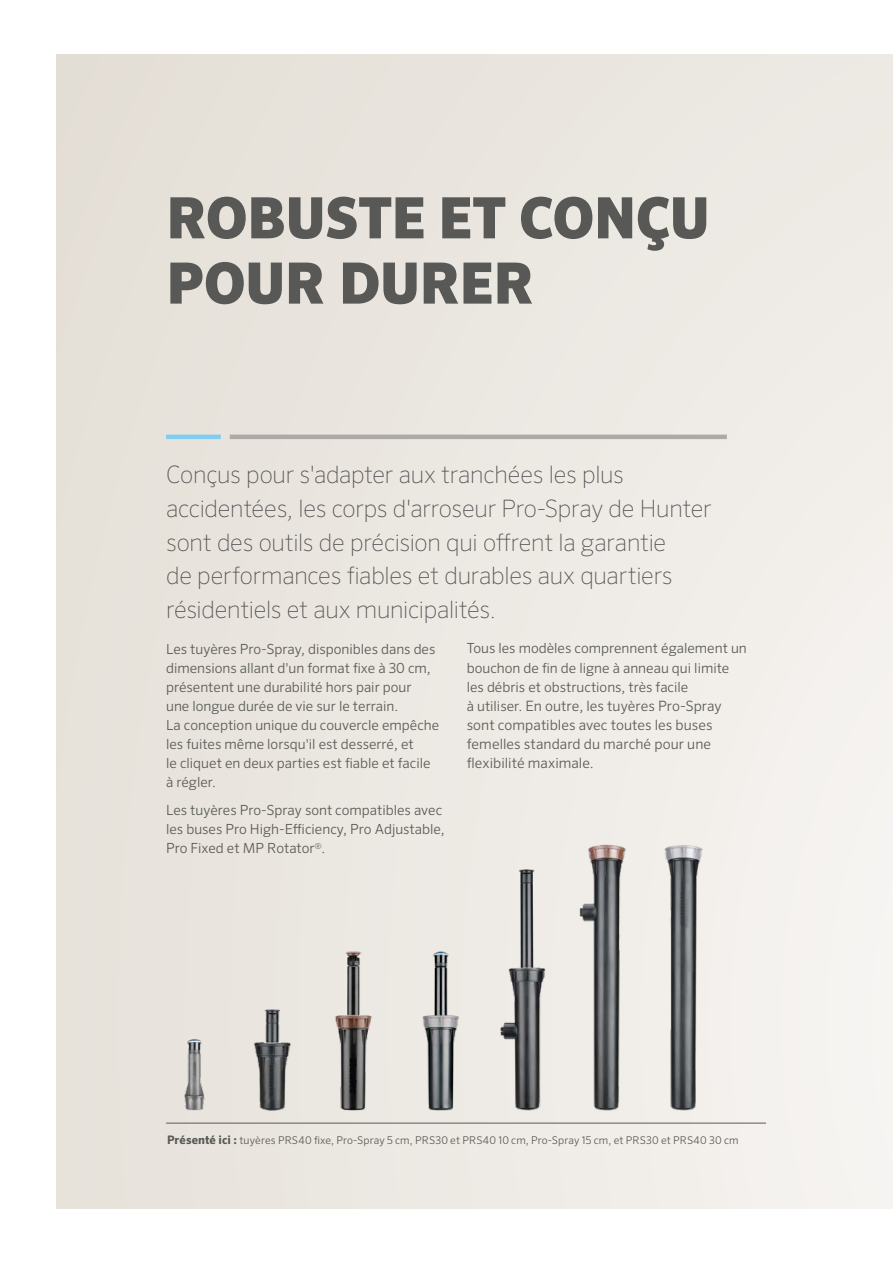
<style>
.page{position:relative;width:893px;height:1263px;background:#fff}
.page>*{position:absolute;margin:0;border:0;box-sizing:border-box;transform-origin:0 0}
.t1{font:900 57px/65.2px "Sero Pro";color:#585956}
.t2{font:100 24px/33.8px "Sero Pro";letter-spacing:-.01em;color:#515254}
.t3{font:300 14.25px/19px "Sero Pro";letter-spacing:.005em;color:#585956}
.t4{font:300 13.95px/19.2px "Sero Pro";color:#585956}
.t5{font:300 10.65px "Sero Pro";letter-spacing:.01em;color:#585956}
.s1{font-size:13.95px}
.s2{font-weight:700;font-size:11.7px}
</style>
<div class="page">
<div style="left:57px;top:54px;width:836px;height:1155px;background:linear-gradient(to right,#e5e0d8,#f3f0ec)"></div>
<img style="left:166px;top:833px;width:574px;height:300px">
<hr style="left:230px;top:435px;width:497px;height:4px;background:#aca9a7">
<hr style="left:166px;top:435px;width:55px;height:4px;background:#81cdf2">
<hr style="left:166px;top:1123px;width:600px;height:1px;background:#585956">
<h1 class="t1" style="left:166px;top:187px;width:544px">ROBUSTE ET CONÇU<br>POUR DURER</h1>
<p class="t2" style="left:166px;top:458px;width:547px">Conçus pour s'adapter aux tranchées les plus accidentées, les corps d'arroseur Pro-Spray de Hunter sont des outils de précision qui offrent la garantie<br>de performances fiables et durables aux quartiers résidentiels et aux municipalités.</p>
<p class="t4" style="left:166px;top:639px;width:275px">Les tuyères Pro-Spray, disponibles dans des dimensions allant d'un format fixe à 30 cm, présentent une durabilité hors pair pour<br>une longue durée de vie sur le terrain.<br>La conception unique du couvercle empêche les fuites même lorsqu'il est desserré, et<br>le cliquet en deux parties est fiable et facile à régler.</p>
<p class="t4" style="left:166px;top:800px;width:280px">Les tuyères Pro-Spray sont compatibles avec les buses Pro High-Efficiency, Pro Adjustable,<br>Pro Fixed et MP Rotator<sup>®</sup>.</p>
<p class="t4" style="left:467px;top:639px;width:282px">Tous les modèles comprennent également un bouchon de fin de ligne à anneau qui limite les débris et obstructions, très facile</p>
<p class="t3" style="left:467px;top:696px;width:257px"><span class="s1">à utiliser.</span> En outre, les tuyères Pro-Spray sont compatibles avec toutes les buses femelles standard du marché pour une flexibilité maximale.</p>
<p class="t5" style="left:167px;top:1133px;width:573px"><span class="s2">Présenté ici :</span> tuyères PRS40 fixe, Pro-Spray 5 cm, PRS30 et PRS40 10 cm, Pro-Spray 15 cm, et PRS30 et PRS40 30 cm</p>
</div>
